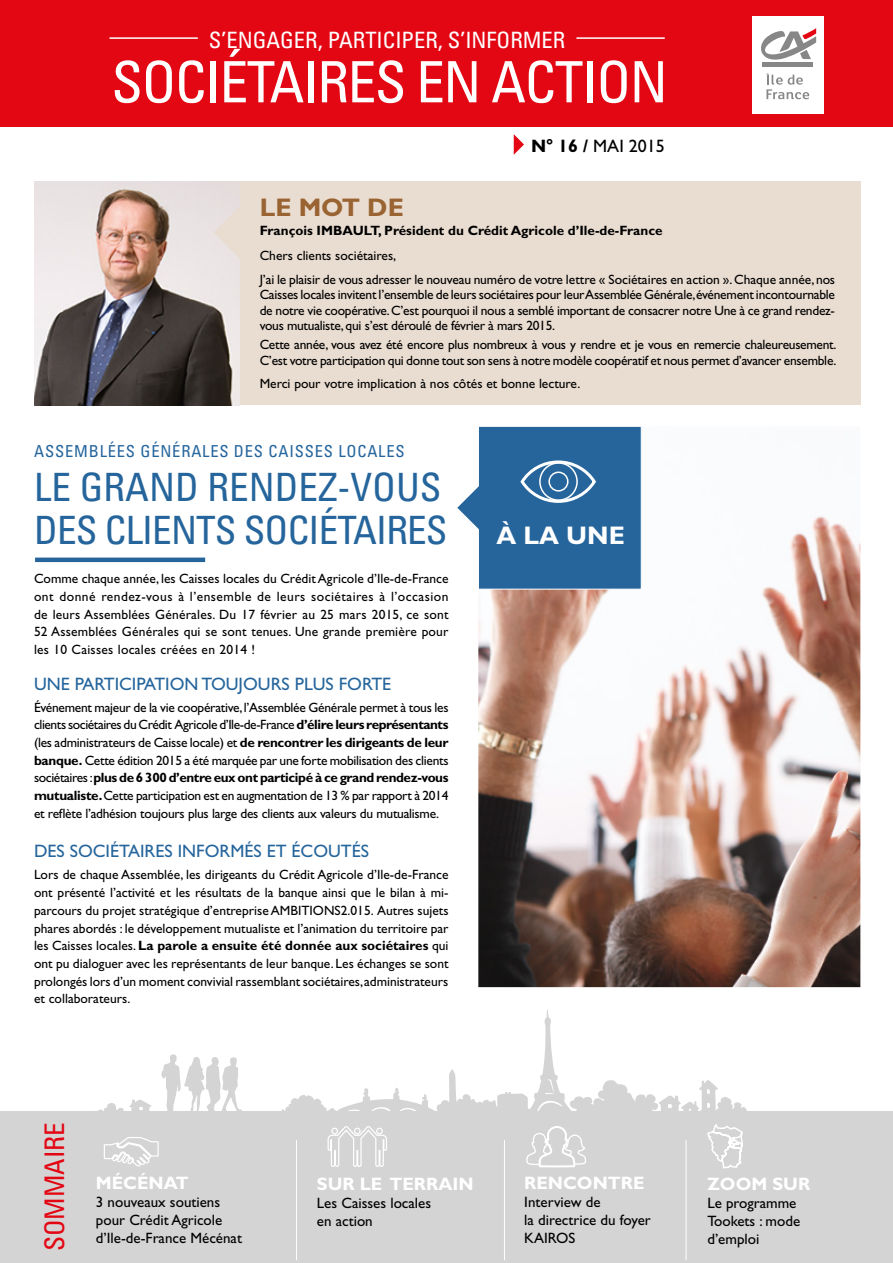
<style>
.page{position:relative;width:893px;height:1263px;background:#fff}
.page>*{position:absolute;margin:0;border:0;box-sizing:border-box;transform-origin:0 0}
.t1{font:condensed 57px "Univers";letter-spacing:-.025em;color:#fff}
.t2{font:condensed 39px/43.5px "Univers";letter-spacing:-.02em;color:#25659c}
.t3{font:condensed 27px "Univers";color:#e30613}
.t4{font:700 25.5px "Gill Sans Std";color:#9a6332}
.t5{font:700 25.5px "Gill Sans Std";color:#fff}
.t6{font:condensed 22.5px "Univers";color:#fff}
.t7{font:18px "Gill Sans Std";color:#25659c}
.t8{font:700 18px "Gill Sans Std";color:#fff}
.t9{font:18px "Gill Sans Std";color:#000}
.t10{font:condensed 16.5px "Univers";letter-spacing:.05em;color:#25659c}
.t11{font:15px/18px "Gill Sans Std";color:#000}
.t12{font:13.5px/17.7px "Gill Sans Std";letter-spacing:-.02em;color:#000;text-align:justify}
.t13{font:13.5px/23.9px "Gill Sans Std";color:#000}
.t14{font:700 13.5px "Gill Sans Std";color:#000}
.s1{font-weight:700}
</style>
<div class="page">
<img style="left:478px;top:516px;width:382px;height:471px">
<div style="left:0;top:0;width:893px;height:127px;background:#e30613"></div>
<div style="left:478px;top:426px;width:164px;height:163px;background:#25659c;border:1px solid #fff"></div>
<svg style="left:457px;top:481px;width:23px;height:53px"></svg>
<svg style="left:514px;top:134px;width:10px;height:21px"></svg>
<div style="left:521px;top:460px;width:75px;height:43px;border:3px solid #fff;border-radius:50%"></div>
<svg style="left:538px;top:461px;width:41px;height:41px"></svg>
<hr style="left:576px;top:37px;width:89px;height:2px;background:#fff">
<hr style="left:110px;top:37px;width:88px;height:2px;background:#fff">
<svg style="left:66px;top:1009px;width:688px;height:103px"></svg>
<div style="left:0;top:1112px;width:893px;height:151px;background:#d4d4d4"></div>
<svg style="left:327px;top:1126px;width:60px;height:41px"></svg>
<svg style="left:707px;top:1124px;width:36px;height:45px"></svg>
<hr style="left:686px;top:1140px;width:1px;height:120px;background:#fff">
<hr style="left:296px;top:1140px;width:1px;height:120px;background:#fff">
<hr style="left:504px;top:1140px;width:1px;height:120px;background:#fff">
<div style="left:752px;top:16px;width:71px;height:97px;background:#fff"></div>
<svg style="left:761px;top:28px;width:55px;height:32px"></svg>
<div style="left:762px;top:62px;width:50px;height:5px;background:#878787"></div>
<svg style="left:766px;top:73px;width:43px;height:26px"></svg>
<svg style="left:104px;top:1137px;width:55px;height:30px"></svg>
<div style="left:35px;top:557px;width:170px;height:5px;background:#25659c"></div>
<div style="left:34px;top:181px;width:826px;height:224px;background:#e9dcd0"></div>
<img style="left:34px;top:181px;width:205px;height:224px">
<svg style="left:214px;top:206px;width:25px;height:53px"></svg>
<svg style="left:526px;top:1126px;width:60px;height:42px"></svg>
<h3 class="t6" style="left:209px;top:25px;width:358px">S’ENGAGER, PARTICIPER, S’INFORMER</h3>
<h1 class="t1" style="left:111px;top:46px;width:558px">SOCIÉTAIRES EN ACTION</h1>
<h3 class="t9" style="left:531px;top:135px;width:135px"><span class="s1">N° 16 /</span> MAI 2015</h3>
<h3 class="t4" style="left:260px;top:192px;width:146px">LE MOT DE</h3>
<p class="t14" style="left:260px;top:222px;width:404px">François IMBAULT, Président du Crédit Agricole d’Ile-de-France</p>
<p class="t13" style="left:260px;top:244px;width:577px">Chers clients sociétaires,<br>J’ai le plaisir de vous adresser le nouveau numéro de votre lettre « Sociétaires en action ». Chaque année, nos</p>
<p class="t12" style="left:260px;top:287px;width:577px;line-height:15.3px">Caisses locales invitent l’ensemble de leurs sociétaires pour leur Assemblée Générale,événement incontournable de notre vie coopérative. C’est pourquoi il nous a semblé important de consacrer notre Une à ce grand rendez&shy;vous mutualiste, qui s’est déroulé de février à mars 2015.</p>
<p class="t12" style="left:260px;top:337px;width:578px;line-height:15.3px">Cette année, vous avez été encore plus nombreux à vous y rendre et je vous en remercie chaleureusement.<br>C’est votre participation qui donne tout son sens à notre modèle coopératif et nous permet d’avancer ensemble.</p>
<p class="t13" style="left:260px;top:372px;width:322px">Merci pour votre implication à nos côtés et bonne lecture.</p>
<p class="t10" style="left:34px;top:441px;width:372px">ASSEMBLÉES GÉNÉRALES DES CAISSES LOCALES</p>
<h2 class="t2" style="left:34px;top:464px;width:415px">LE GRAND RENDEZ-VOUS<br>DES CLIENTS SOCIÉTAIRES</h2>
<p class="t12" style="left:34px;top:570px;width:416px">Comme chaque année, les Caisses locales du Crédit Agricole d’Ile-de-France ont donné rendez-vous à l’ensemble de leurs sociétaires à l’occasion de leurs Assemblées Générales. Du 17 février au 25 mars 2015, ce sont 52 Assemblées Générales qui se sont tenues. Une grande première pour les 10 Caisses locales créées en 2014 !</p>
<h3 class="t7" style="left:34px;top:673px;width:359px">UNE PARTICIPATION TOUJOURS PLUS FORTE</h3>
<p class="t12" style="left:34px;top:698px;width:416px">Événement majeur de la vie coopérative, l’Assemblée Générale permet à tous les clients sociétaires du Crédit Agricole d’Ile-de-France <span class="s1">d’élire leurs représentants </span>(les administrateurs de Caisse locale) et <span class="s1">de rencontrer les dirigeants de leur banque.</span> Cette édition 2015 a été marquée par une forte mobilisation des clients sociétaires :<span class="s1">plus de 6 300 d’entre eux ont participé à ce grand rendez-vous mutualiste.</span> Cette participation est en augmentation de 13 % par rapport à 2014 et reflète l’adhésion toujours plus large des clients aux valeurs du mutualisme.</p>
<h3 class="t7" style="left:34px;top:841px;width:337px">DES SOCIÉTAIRES INFORMÉS ET ÉCOUTÉS</h3>
<p class="t12" style="left:34px;top:866px;width:416px">Lors de chaque Assemblée, les dirigeants du Crédit Agricole d’Ile-de-France ont présenté l’activité et les résultats de la banque ainsi que le bilan à mi&shy;parcours du projet stratégique d’entreprise AMBITIONS2.015. Autres sujets phares abordés : le développement mutualiste et l’animation du territoire par les Caisses locales. <span class="s1">La parole a ensuite été donnée aux sociétaires</span> qui ont pu dialoguer avec les représentants de leur banque. Les échanges se sont prolongés lors d’un moment convivial rassemblant sociétaires, administrateurs et collaborateurs.</p>
<h3 class="t5" style="left:496px;top:521px;width:130px">À LA UNE</h3>
<h3 class="t3" style="left:37px;top:1251px;width:131px;rotate:-90deg">SOMMAIRE</h3>
<h3 class="t8" style="left:96px;top:1173px;width:94px">MÉCÉNAT</h3>
<p class="t11" style="left:96px;top:1193px;width:148px">3 nouveaux soutiens pour Crédit Agricole d’Ile-de-France Mécénat</p>
<h3 class="t8" style="left:317px;top:1173px;width:158px">SUR LE TERRAIN</h3>
<p class="t11" style="left:317px;top:1194px;width:116px">Les Caisses locales en action</p>
<h3 class="t8" style="left:524px;top:1173px;width:122px">RENCONTRE</h3>
<p class="t11" style="left:524px;top:1193px;width:128px">Interview de<br>la directrice du foyer<br>KAIROS</p>
<h3 class="t8" style="left:707px;top:1173px;width:104px">ZOOM SUR</h3>
<p class="t11" style="left:707px;top:1194px;width:94px">Le programme<br>Tookets : mode d’emploi</p>
</div>
